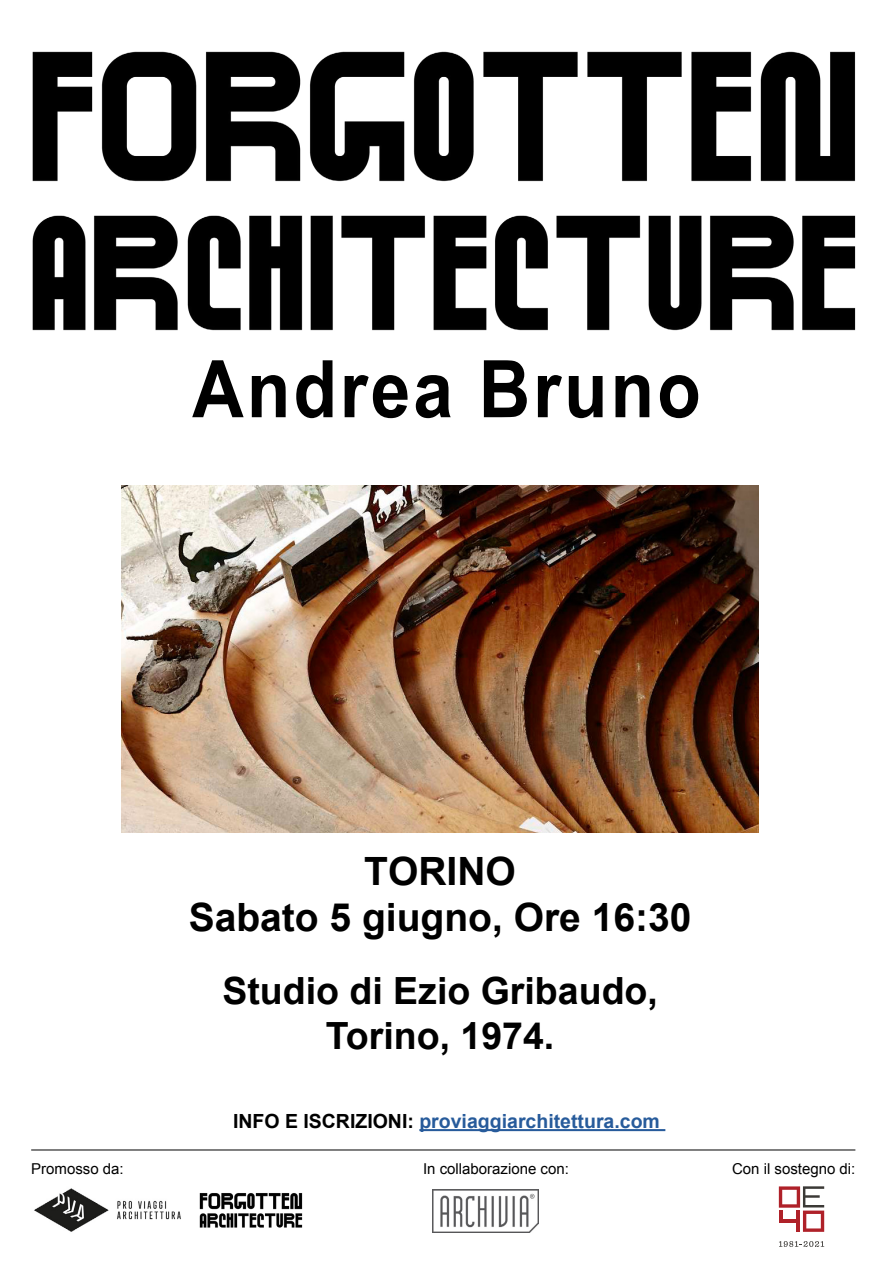
<style>
.page{position:relative;width:893px;height:1263px;background:#fff}
.page>*{position:absolute;margin:0;border:0;box-sizing:border-box;transform-origin:0 0}
.t1{font:700 79.5px "Arial";letter-spacing:.04em;color:#000;scale:.9 1}
.t2{font:700 39px/46.8px "Arial";color:#000;text-align:center}
.t3{font:700 37.5px/45px "Arial";color:#000;text-align:center}
.t4{font:700 19.5px "Arial";color:#275b9b}
.t5{font:15px "Arial";color:#000}
.s1{font-style:inherit}
.s2{color:#000}
</style>
<div class="page">
<img style="left:32px;top:51px;width:824px;height:280px">
<img style="left:122px;top:485px;width:636px;height:348px">
<hr style="left:419px;top:1129px;width:246px;height:2px;background:#275b9b">
<hr style="left:31px;top:1149px;width:824px;height:1px;background:#000">
<img style="left:199px;top:1193px;width:104px;height:35px">
<img style="left:34px;top:1188px;width:147px;height:44px">
<img style="left:432px;top:1189px;width:106px;height:43px">
<svg style="left:779px;top:1241px;width:45px;height:6px"></svg>
<svg style="left:779px;top:1186px;width:45px;height:46px"></svg>
<hr style="left:797px;top:1210px;width:3px;height:22px;background:#af2129">
<h1 class="t1" style="left:192px;top:345px;width:567px">Andrea Bruno</h1>
<h2 class="t2" style="left:189px;top:848px;width:504px">TORINO<br>Sabato 5 giugno, Ore 1<span class="s1">6</span>:<span class="s1">3</span>0</h2>
<h3 class="t3" style="left:222px;top:968px;width:437px">Studio di Ezio Gribaudo,<br>Torino, 1974.</h3>
<h3 class="t4" style="left:233px;top:1110px;width:428px"><span class="s2">INFO E ISCRIZIONI:</span> proviaggiarchitettura.com</h3>
<p class="t5" style="left:31px;top:1161px;width:94px">Promosso da:</p>
<p class="t5" style="left:423px;top:1161px;width:147px">In collaborazione con:</p>
<p class="t5" style="left:732px;top:1161px;width:125px">Con il sostegno di:</p>
</div>
